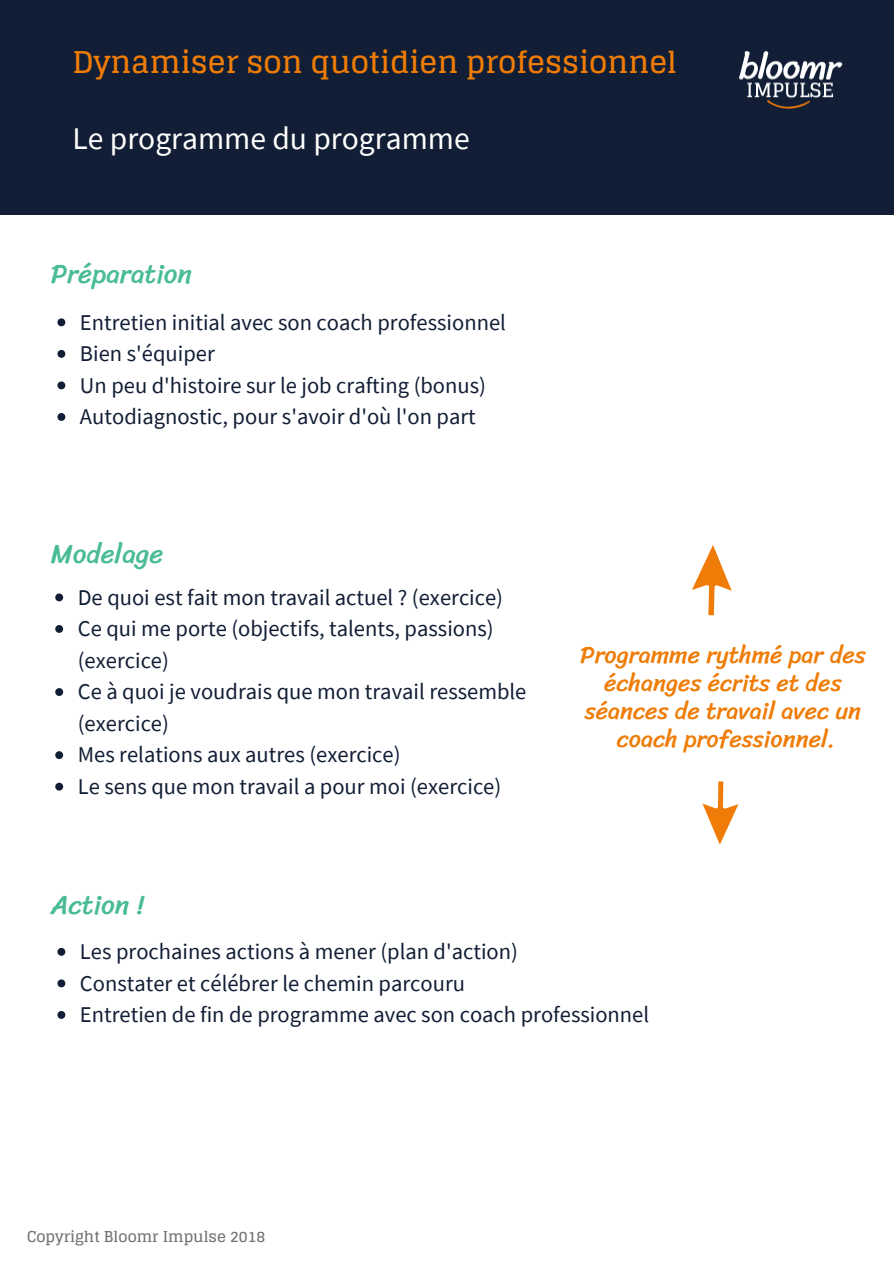
<style>
.page{position:relative;width:894px;height:1264px;background:#fff}
.page>*{position:absolute;margin:0;border:0;box-sizing:border-box;transform-origin:0 0}
.t1{font:31.5px "Source Sans Pro";color:#fff}
.t2{font:700 30px "Glegoo";color:#ee7c06}
.t3{font:27px "Sriracha";color:#49bb97}
.t4{font:24px/28.2px "Sriracha";color:#ee7c06;text-align:center}
.t5{font:22.5px/31.5px "Source Sans Pro";color:#121e35}
.t6{font:700 15px "Glegoo";color:#737373}
</style>
<div class="page">
<div style="left:0;top:0;width:893px;height:214px;background:#121e35"></div>
<svg style="left:57px;top:318px;width:8px;height:8px"></svg>
<svg style="left:57px;top:350px;width:8px;height:8px"></svg>
<svg style="left:57px;top:381px;width:8px;height:8px"></svg>
<svg style="left:57px;top:413px;width:8px;height:8px"></svg>
<svg style="left:57px;top:947px;width:8px;height:8px"></svg>
<svg style="left:57px;top:979px;width:8px;height:8px"></svg>
<svg style="left:57px;top:1011px;width:8px;height:7px"></svg>
<svg style="left:692px;top:545px;width:40px;height:71px"></svg>
<svg style="left:702px;top:781px;width:37px;height:64px"></svg>
<svg style="left:55px;top:593px;width:8px;height:8px"></svg>
<svg style="left:55px;top:625px;width:8px;height:8px"></svg>
<svg style="left:55px;top:688px;width:8px;height:8px"></svg>
<svg style="left:55px;top:751px;width:8px;height:8px"></svg>
<svg style="left:55px;top:782px;width:8px;height:8px"></svg>
<img style="left:739px;top:51px;width:103px;height:58px">
<h2 class="t2" style="left:72px;top:45px;width:605px">Dynamiser son quotidien professionnel</h2>
<h1 class="t1" style="left:72px;top:117px;width:398px">Le programme du programme</h1>
<p class="t3" style="left:51px;top:258px;width:143px">Préparation</p>
<p class="t5" style="left:80px;top:306px;width:427px">Entretien initial avec son coach professionnel Bien s'équiper<br>Un peu d'histoire sur le job crafting (bonus)<br>Autodiagnostic, pour s'avoir d'où l'on part</p>
<p class="t3" style="left:51px;top:537px;width:114px">Modelage</p>
<p class="t5" style="left:78px;top:581px;width:450px">De quoi est fait mon travail actuel ? (exercice)<br>Ce qui me porte (objectifs, talents, passions) (exercice)<br>Ce à quoi je voudrais que mon travail ressemble (exercice)<br>Mes relations aux autres (exercice)<br>Le sens que mon travail a pour moi (exercice)</p>
<p class="t4" style="left:580px;top:640px;width:287px">Programme rythmé par des échanges écrits et des séances de travail avec un coach professionnel.</p>
<p class="t3" style="left:51px;top:888px;width:95px">Action !</p>
<p class="t5" style="left:80px;top:935px;width:570px">Les prochaines actions à mener (plan d'action)<br>Constater et célébrer le chemin parcouru<br>Entretien de fin de programme avec son coach professionnel</p>
<p class="t6" style="left:27px;top:1228px;width:240px">Copyright Bloomr Impulse 2018</p>
</div>
